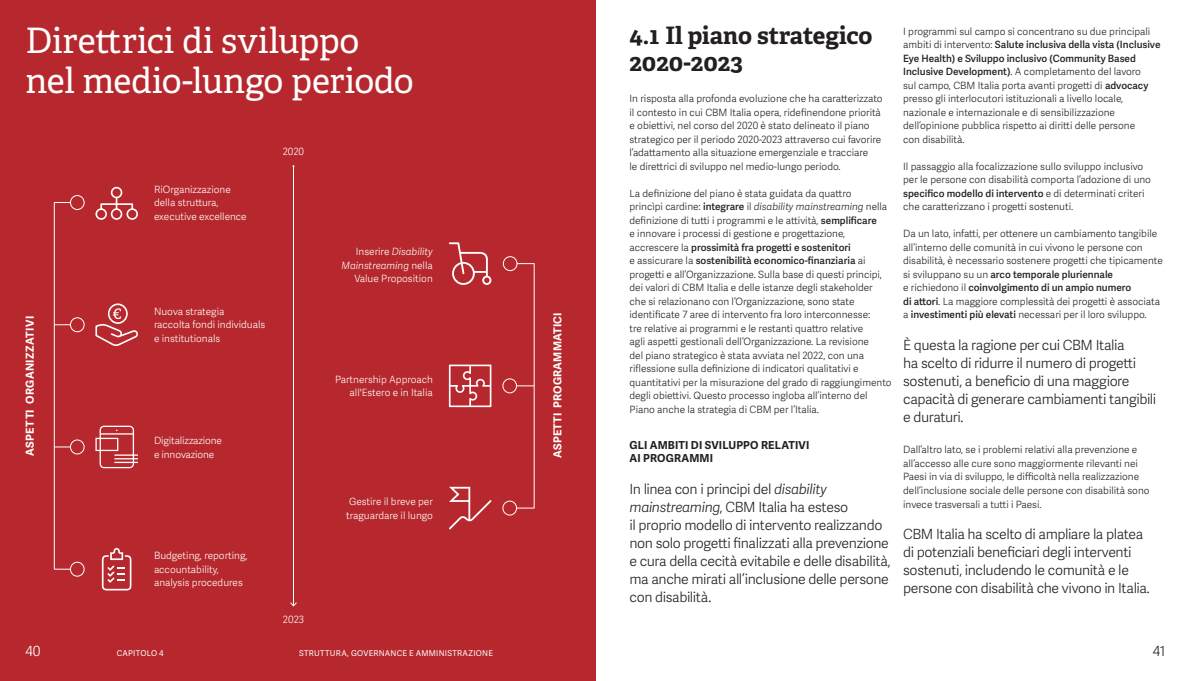
<style>
.page{position:relative;width:1191px;height:681px;background:#fff}
.page>*{position:absolute;margin:0;border:0;box-sizing:border-box;transform-origin:0 0}
.t1{font:35px/40.5px "Adelle";letter-spacing:-.01em;color:#fff}
.t2{font:700 24px/27px "Adelle";color:#231f20}
.t3{font:300 14px/18px "Adelle Sans";letter-spacing:-.025em;color:#231f20}
.t4{font:300 14px "Adelle Sans";color:#fff}
.t5{font:700 11px "Adelle Sans";letter-spacing:.025em;color:#fff}
.t6{font:700 11px/13.5px "Adelle Sans";letter-spacing:.01em;color:#231f20}
.t7{font:300 10px/13.5px "Adelle Sans";color:#231f20}
.t8{font:300 10px/13.5px "Adelle Sans";color:#fff}
.t9{font:8px "Adelle Sans";letter-spacing:.03em;color:#fff}
.s1{font-style:italic}
.s2{font-weight:600}
</style>
<div class="page">
<div style="left:0;top:0;width:595px;height:680px;background:#b6282d"></div>
<hr style="left:293px;top:166px;width:1px;height:439px;background:#fff">
<svg style="left:290px;top:602px;width:7px;height:4px"></svg>
<hr style="left:54px;top:202px;width:1px;height:367px;background:#fff">
<svg style="left:54px;top:202px;width:16px;height:1px"></svg>
<svg style="left:54px;top:324px;width:16px;height:1px"></svg>
<svg style="left:54px;top:446px;width:16px;height:1px"></svg>
<svg style="left:517px;top:385px;width:17px;height:1px"></svg>
<svg style="left:517px;top:507px;width:17px;height:1px"></svg>
<svg style="left:54px;top:568px;width:16px;height:1px"></svg>
<svg style="left:449px;top:486px;width:42px;height:43px"></svg>
<svg style="left:95px;top:425px;width:43px;height:43px"></svg>
<svg style="left:102px;top:547px;width:29px;height:43px"></svg>
<svg style="left:95px;top:303px;width:43px;height:43px"></svg>
<svg style="left:95px;top:187px;width:43px;height:33px"></svg>
<svg style="left:449px;top:364px;width:42px;height:43px"></svg>
<svg style="left:449px;top:242px;width:42px;height:43px"></svg>
<div style="left:70px;top:195px;width:14px;height:14px;border:1px solid #fff;border-radius:50%"></div>
<div style="left:70px;top:317px;width:14px;height:15px;border:1px solid #fff;border-radius:50%"></div>
<div style="left:70px;top:439px;width:14px;height:15px;border:1px solid #fff;border-radius:50%"></div>
<div style="left:503px;top:500px;width:14px;height:15px;border:1px solid #fff;border-radius:50%"></div>
<div style="left:503px;top:378px;width:14px;height:15px;border:1px solid #fff;border-radius:50%"></div>
<div style="left:503px;top:256px;width:14px;height:14px;border:1px solid #fff;border-radius:50%"></div>
<div style="left:70px;top:562px;width:14px;height:14px;border:1px solid #fff;border-radius:50%"></div>
<hr style="left:534px;top:263px;width:1px;height:245px;background:#fff">
<svg style="left:517px;top:263px;width:17px;height:1px"></svg>
<h1 class="t1" style="left:26px;top:20px;width:390px">Direttrici di sviluppo nel medio-lungo periodo</h1>
<p class="t5" style="left:23px;top:455px;width:141px;rotate:-90deg">ASPETTI ORGANIZZATIVI</p>
<p class="t8" style="left:154px;top:183px;width:94px">RiOrganizzazione della struttura, executive excellence</p>
<p class="t8" style="left:283px;top:145px;width:23px">2020</p>
<p class="t8" style="left:154px;top:304px;width:113px">Nuova strategia<br>raccolta fondi individuals e institutionals</p>
<p class="t8" style="left:154px;top:434px;width:70px">Digitalizzazione</p>
<p class="t8" style="left:154px;top:448px;width:62px">e innovazione</p>
<p class="t8" style="left:154px;top:549px;width:95px">Budgeting, reporting, accountability, analysis procedures</p>
<p class="t8" style="left:283px;top:613px;width:23px">2023</p>
<p class="t8" style="left:341px;top:245px;width:93px;text-align:right">Inserire <span class="s1">Disability<br>Mainstreaming</span> nella<br>Value Proposition</p>
<p class="t8" style="left:335px;top:373px;width:99px;text-align:right">Partnership Approach all'Estero e in Italia</p>
<p class="t8" style="left:346px;top:495px;width:88px">Gestire il breve per traguardare il lungo</p>
<p class="t5" style="left:551px;top:457px;width:146px;rotate:-90deg">ASPETTI PROGRAMMATICI</p>
<h2 class="t2" style="left:629px;top:22px;width:244px">4.1 Il piano strategico<br>2020-2023</h2>
<p class="t7" style="left:629px;top:92px;width:255px">In risposta alla profonda evoluzione che ha caratterizzato il contesto in cui CBM Italia opera, ridefinendone priorità e obiettivi, nel corso del 2020 è stato delineato il piano strategico per il periodo 2020-2023 attraverso cui favorire l’adattamento alla situazione emergenziale e tracciare<br>le direttrici di sviluppo nel medio-lungo periodo.</p>
<p class="t7" style="left:629px;top:187px;width:264px">La definizione del piano è stata guidata da quattro<br>princìpi cardine: <span class="s2">integrare</span> il <span class="s1">disability mainstreaming</span> nella definizione di tutti i programmi e le attività, <span class="s2">semplificare<br></span>e innovare i processi di gestione e progettazione, accrescere la <span class="s2">prossimità fra progetti e sostenitori<br></span>e assicurare la <span class="s2">sostenibilità economico-finanziaria</span> ai progetti e all’Organizzazione. Sulla base di questi principi, dei valori di CBM Italia e delle istanze degli stakeholder che si relazionano con l’Organizzazione, sono state identificate 7 aree di intervento fra loro interconnesse:<br>tre relative ai programmi e le restanti quattro relative<br>agli aspetti gestionali dell’Organizzazione. La revisione<br>del piano strategico è stata avviata nel 2022, con una riflessione sulla definizione di indicatori qualitativi e quantitativi per la misurazione del grado di raggiungimento degli obiettivi. Questo processo ingloba all’interno del Piano anche la strategia di CBM per l’Italia.</p>
<p class="t6" style="left:629px;top:438px;width:181px">GLI AMBITI DI SVILUPPO RELATIVI<br>AI PROGRAMMI</p>
<p class="t3" style="left:629px;top:480px;width:263px">In linea con i principi del <span class="s1">disability mainstreaming</span>, CBM Italia ha esteso<br>il proprio modello di intervento realizzando non solo progetti finalizzati alla prevenzione e cura della cecità evitabile e delle disabilità, ma anche mirati all’inclusione delle persone con disabilità.</p>
<p class="t7" style="left:903px;top:25px;width:259px">I programmi sul campo si concentrano su due principali ambiti di intervento: <span class="s2">Salute inclusiva della vista (Inclusive Eye Health) e Sviluppo inclusivo (Community Based Inclusive Development)</span>. A completamento del lavoro<br>sul campo, CBM Italia porta avanti progetti di <span class="s2">advocacy </span>presso gli interlocutori istituzionali a livello locale, nazionale e internazionale e di sensibilizzazione dell’opinione pubblica rispetto ai diritti delle persone<br>con disabilità.</p>
<p class="t7" style="left:903px;top:160px;width:249px">Il passaggio alla focalizzazione sullo sviluppo inclusivo per le persone con disabilità comporta l’adozione di uno <span class="s2">specifico modello di intervento</span> e di determinati criteri che caratterizzano i progetti sostenuti.</p>
<p class="t7" style="left:903px;top:227px;width:261px">Da un lato, infatti, per ottenere un cambiamento tangibile all’interno delle comunità in cui vivono le persone con disabilità, è necessario sostenere progetti che tipicamente si sviluppano su un <span class="s2">arco temporale pluriennale<br></span>e richiedono il <span class="s2">coinvolgimento di un ampio numero<br>di attori</span>. La maggiore complessità dei progetti è associata a <span class="s2">investimenti più elevati</span> necessari per il loro sviluppo.</p>
<h3 class="t3" style="left:903px;top:336px;width:255px">È questa la ragione per cui CBM Italia<br>ha scelto di ridurre il numero di progetti sostenuti, a beneficio di una maggiore capacità di generare cambiamenti tangibili e duraturi.</h3>
<p class="t7" style="left:903px;top:443px;width:248px">Dall’altro lato, se i problemi relativi alla prevenzione e all’accesso alle cure sono maggiormente rilevanti nei Paesi in via di sviluppo, le difficoltà nella realizzazione dell’inclusione sociale delle persone con disabilità sono invece trasversali a tutti i Paesi.</p>
<h3 class="t3" style="left:903px;top:525px;width:248px">CBM Italia ha scelto di ampliare la platea di potenziali beneficiari degli interventi sostenuti, includendo le comunità e le persone con disabilità che vivono in Italia.</h3>
<h3 class="t4" style="left:26px;top:642px;width:17px">40</h3>
<h3 class="t3" style="left:1153px;top:642px;width:14px">41</h3>
<p class="t9" style="left:117px;top:648px;width:48px">CAPITOLO 4</p>
<p class="t9" style="left:299px;top:648px;width:195px">STRUTTURA, GOVERNANCE E AMMINISTRAZIONE</p>
</div>
